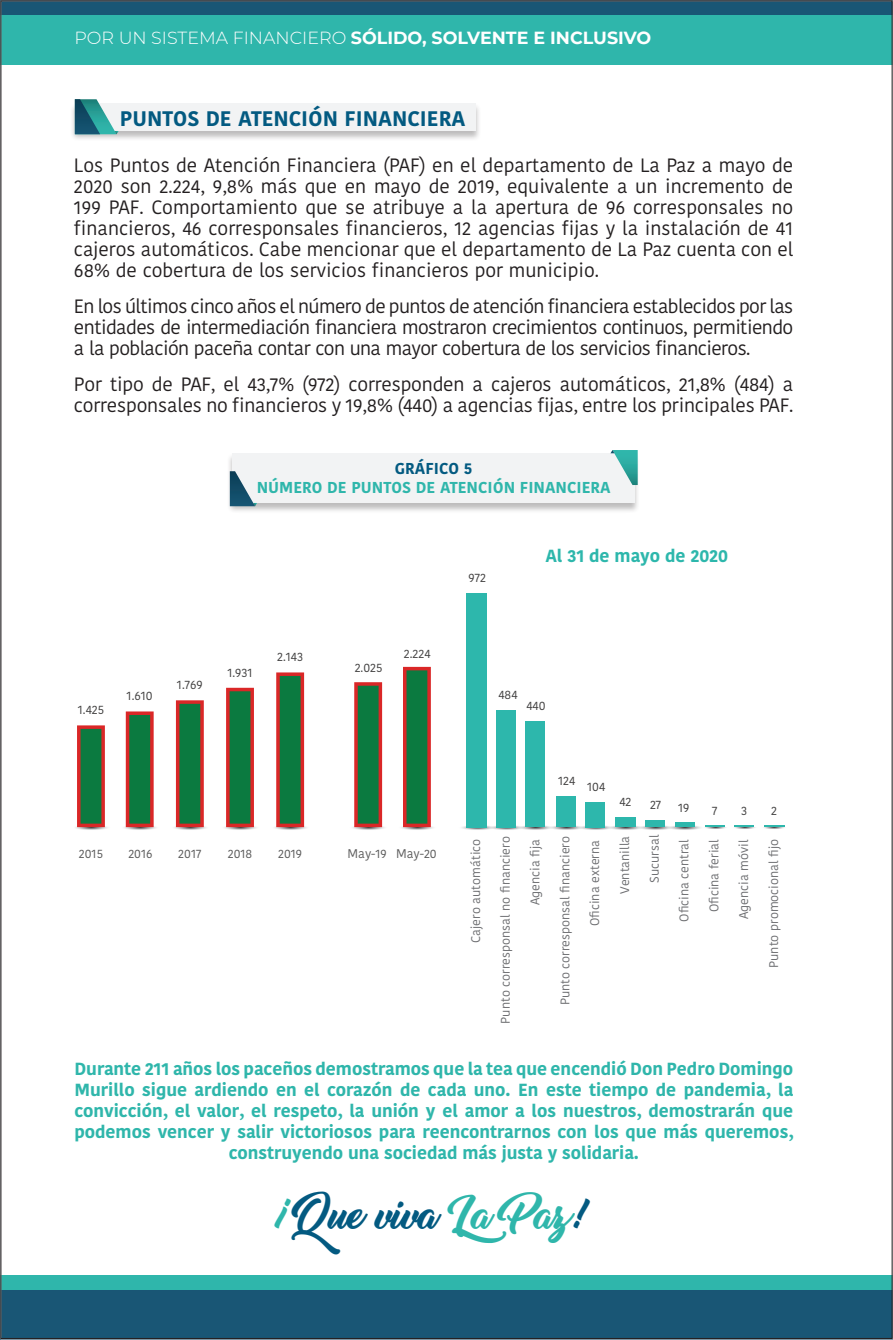
<style>
.page{position:relative;width:893px;height:1340px;background:#fff}
.page>*{position:absolute;margin:0;border:0;box-sizing:border-box;transform-origin:0 0}
.t1{font:33.25px "Thinking Of Betty";letter-spacing:-.025em;color:#035a81}
.t2{font:700 21px "Kohinoor Telugu";color:#035a81}
.Cuerpo{font:19.25px/21px "Kohinoor Telugu";letter-spacing:-.01em;color:#231f20;text-align:justify}
.t3{font:700 17.5px/21px "Kohinoor Bangla";color:#2fb6ab;text-align:center}
.t4{font:700 17.5px "Montserrat";color:#fff}
.t5{font:700 17.5px "Kohinoor Bangla";color:#2db7ac}
.t6{font:700 15.75px "Kohinoor Telugu";color:#2fb6ab}
.t7{font:700 15.75px "Kohinoor Telugu";color:#035a81}
.t8{font:12.6px "Kohinoor Bangla";color:#6c6d70}
.t9{font:12.6px "Kohinoor Bangla";color:#414040}
.t10{font:12.6px "Kohinoor Bangla";color:#5a5a5a}
.s1{font-weight:300}
.s2{color:#2fb6ab}
</style>
<div class="page">
<div style="left:0;top:1290px;width:893px;height:49px;background:#195675"></div>
<div style="left:0;top:1275px;width:893px;height:15px;background:#2fb6ab"></div>
<div style="left:0;top:15px;width:893px;height:49px;background:#2fb6ab"></div>
<div style="left:0;top:0;width:893px;height:15px;background:#195675"></div>
<div style="left:69px;top:102px;width:412px;height:40px;background:#231f20;opacity:.3"></div>
<div style="left:75px;top:103px;width:401px;height:28px;background:#f2f3f4"></div>
<svg style="left:75px;top:99px;width:44px;height:35px"></svg>
<div style="left:227px;top:453px;width:413px;height:60px;background:#231f20;opacity:.3"></div>
<div style="left:232px;top:453px;width:403px;height:50px;background:#f2f3f4"></div>
<svg style="left:610px;top:450px;width:28px;height:35px"></svg>
<svg style="left:230px;top:471px;width:27px;height:35px"></svg>
<svg style="left:462px;top:823px;width:323px;height:7px"></svg>
<hr style="left:705px;top:825px;width:20px;height:2px;background:#2db7ac">
<hr style="left:675px;top:823px;width:19px;height:4px;background:#2db7ac">
<div style="left:645px;top:820px;width:20px;height:7px;background:#2db7ac"></div>
<div style="left:615px;top:817px;width:21px;height:10px;background:#2db7ac"></div>
<div style="left:586px;top:802px;width:19px;height:25px;background:#2db7ac"></div>
<div style="left:556px;top:796px;width:20px;height:31px;background:#2db7ac"></div>
<div style="left:526px;top:721px;width:19px;height:106px;background:#2db7ac"></div>
<div style="left:496px;top:710px;width:20px;height:117px;background:#2db7ac"></div>
<div style="left:466px;top:593px;width:21px;height:234px;background:#2db7ac"></div>
<svg style="left:75px;top:725px;width:33px;height:105px"></svg>
<svg style="left:124px;top:711px;width:32px;height:119px;background:#627855"></svg>
<svg style="left:174px;top:700px;width:32px;height:130px;background:#617755"></svg>
<svg style="left:224px;top:687px;width:33px;height:143px"></svg>
<svg style="left:275px;top:672px;width:32px;height:158px;background:#607854"></svg>
<svg style="left:353px;top:682px;width:32px;height:148px;background:#607854"></svg>
<svg style="left:401px;top:667px;width:33px;height:163px"></svg>
<p class="t4" style="left:74px;top:25px;width:578px"><span class="s1">POR UN SISTEMA FINANCIERO</span> SÓLIDO, SOLVENTE E INCLUSIVO</p>
<p class="t2" style="left:120px;top:107px;width:347px">PUNTOS DE ATENCIÓN FINANCIERA</p>
<p class="Cuerpo" style="left:74px;top:155px;width:721px">Los Puntos de Atención Financiera (PAF) en el departamento de La Paz a mayo de 2020 son 2.224, 9,8% más que en mayo de 2019, equivalente a un incremento de 199 PAF. Comportamiento que se atribuye a la apertura de 96 corresponsales no financieros, 46 corresponsales financieros, 12 agencias fijas y la instalación de 41 cajeros automáticos. Cabe mencionar que el departamento de La Paz cuenta con el 68% de cobertura de los servicios financieros por municipio.</p>
<p class="Cuerpo" style="left:74px;top:296px;width:721px">En los últimos cinco años el número de puntos de atención financiera establecidos por las entidades de intermediación financiera mostraron crecimientos continuos, permitiendo a la población paceña contar con una mayor cobertura de los servicios financieros.</p>
<p class="Cuerpo" style="left:74px;top:374px;width:721px">Por tipo de PAF, el 43,7% (972) corresponden a cajeros automáticos, 21,8% (484) a corresponsales no financieros y 19,8% (440) a agencias fijas, entre los principales PAF.</p>
<p class="t7" style="left:395px;top:460px;width:79px">GRÁFICO 5</p>
<p class="t6" style="left:257px;top:478px;width:355px">NÚMERO DE PUNTOS DE ATENCIÓN FINANCIERA</p>
<p class="t9" style="left:78px;top:700px;width:28px">1.425</p>
<p class="t9" style="left:127px;top:686px;width:28px">1.610</p>
<p class="t9" style="left:177px;top:675px;width:27px">1.769</p>
<p class="t9" style="left:227px;top:662px;width:27px">1.931</p>
<p class="t9" style="left:277px;top:647px;width:28px">2.143</p>
<p class="t9" style="left:355px;top:658px;width:29px">2.025</p>
<p class="t9" style="left:404px;top:643px;width:28px">2.224</p>
<p class="t10" style="left:79px;top:843px;width:26px">2015</p>
<p class="t10" style="left:128px;top:843px;width:26px">2016</p>
<p class="t10" style="left:178px;top:843px;width:25px">2017</p>
<p class="t10" style="left:228px;top:843px;width:26px">2018</p>
<p class="t10" style="left:278px;top:843px;width:26px">2019</p>
<p class="t10" style="left:347px;top:843px;width:91px">May-19 May-20</p>
<p class="t9" style="left:468px;top:567px;width:19px">972</p>
<p class="t5" style="left:545px;top:540px;width:184px">Al 31 de mayo de 2020</p>
<p class="t9" style="left:498px;top:684px;width:21px">484</p>
<p class="t9" style="left:526px;top:696px;width:21px">440</p>
<p class="t9" style="left:558px;top:774px;width:49px">124 104</p>
<p class="t9" style="left:619px;top:792px;width:14px">42</p>
<p class="t9" style="left:650px;top:794px;width:13px">27</p>
<p class="t9" style="left:678px;top:797px;width:13px">19</p>
<p class="t9" style="left:712px;top:800px;width:7px">7</p>
<p class="t9" style="left:741px;top:800px;width:8px">3</p>
<p class="t9" style="left:771px;top:800px;width:7px">2</p>
<p class="t8" style="left:466px;top:942px;width:105px;rotate:-90deg">Cajero automático</p>
<p class="t8" style="left:496px;top:1023px;width:189px;rotate:-90deg">Punto corresponsal no financiero</p>
<p class="t8" style="left:525px;top:905px;width:67px;rotate:-90deg">Agencia fija</p>
<p class="t8" style="left:555px;top:1005px;width:171px;rotate:-90deg">Punto corresponsal financiero</p>
<p class="t8" style="left:585px;top:926px;width:87px;rotate:-90deg">Oficina externa</p>
<p class="t8" style="left:615px;top:894px;width:60px;rotate:-90deg">Ventanilla</p>
<p class="t8" style="left:645px;top:882px;width:49px;rotate:-90deg">Sucursal</p>
<p class="t8" style="left:674px;top:921px;width:84px;rotate:-90deg">Oficina central</p>
<p class="t8" style="left:704px;top:912px;width:74px;rotate:-90deg">Oficina ferial</p>
<p class="t8" style="left:734px;top:919px;width:81px;rotate:-90deg">Agencia móvil</p>
<p class="t8" style="left:764px;top:967px;width:130px;rotate:-90deg">Punto promocional fijo</p>
<p class="t3" style="left:74px;top:1057px;width:720px">Durante 211 años los paceños demostramos que la tea que encendió Don Pedro Domingo Murillo sigue ardiendo en el corazón de cada uno. En este tiempo de pandemia, la convicción, el valor, el respeto, la unión y el amor a los nuestros, demostrarán que podemos vencer y salir victoriosos para reencontrarnos con los que más queremos, construyendo una sociedad más justa y solidaria.</p>
<p class="t1" style="left:276px;top:1197px;width:318px"><span class="s2">¡</span>Que viva <span class="s2">La Paz</span>!</p>
</div>
